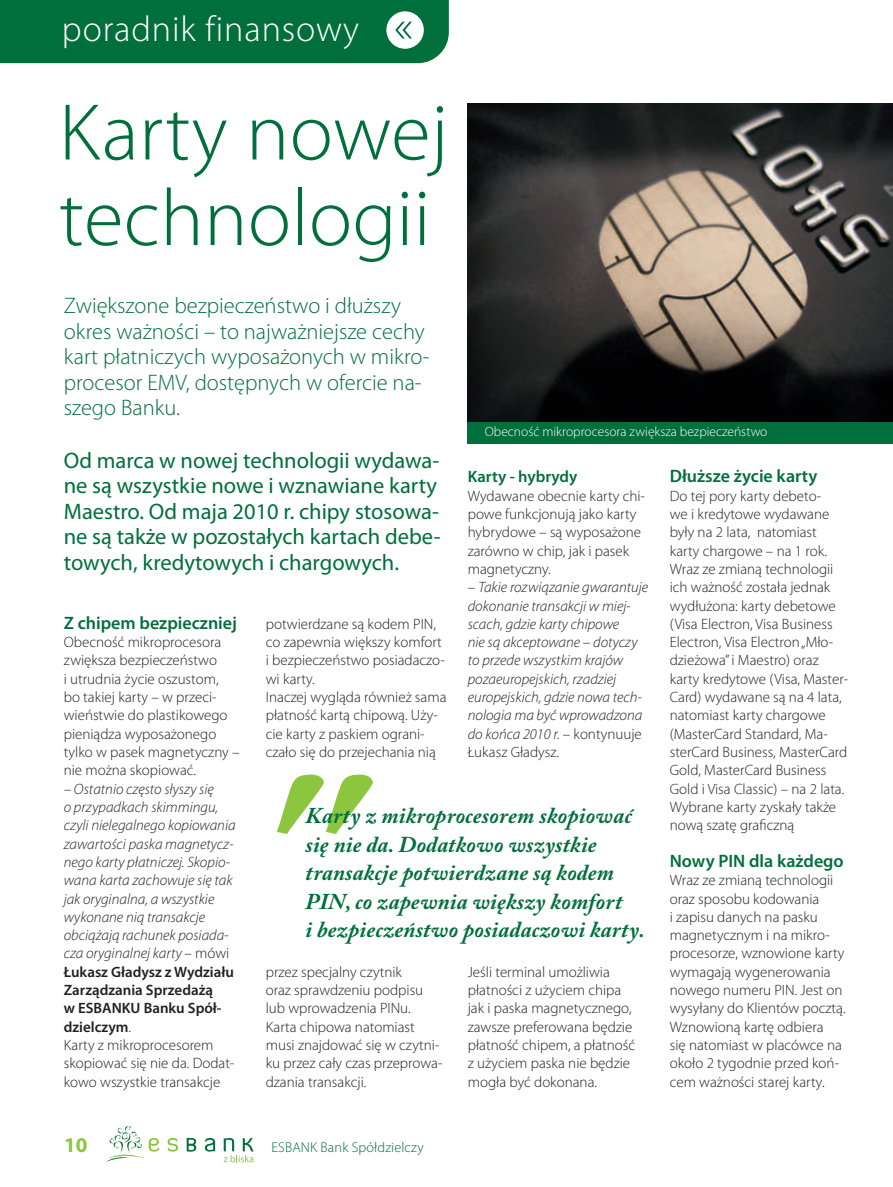
<style>
.page{position:relative;width:893px;height:1187px;background:#fff}
.page>*{position:absolute;margin:0;border:0;box-sizing:border-box;transform-origin:0 0}
.t1{font:300 81px/85.5px "Myriad Pro";letter-spacing:.005em;color:#006f3c}
.t2{font:300 36px "Myriad Pro";letter-spacing:.025em;color:#fff}
.t3{font:22.5px/25.5px "Myriad Pro";color:#006f3c}
.t4{font:italic 700 22.5px/28.5px "Adobe Caslon Pro";letter-spacing:.01em;color:#006f3c}
.t5{font:300 22.5px/25.5px "Myriad Pro";color:#006f3c}
.t6{font:700 21px "Myriad Pro";color:#8bc63e}
.t7{font:600 18px "Myriad Pro";color:#006f3c}
.t8{font:600 16.5px "Myriad Pro";color:#006f3c}
.t9{font:300 15px/18.3px "Myriad Pro";color:#231f20}
.t10{font:italic 300 15px/18.3px "Myriad Pro";color:#231f20}
.t11{font:300 14.25px "Myriad Pro";letter-spacing:.01em;color:#006f3c}
.t12{font:300 13.5px "Myriad Pro";color:#fff}
.s1{font-style:normal}
.s2{font-weight:600;font-style:normal}
</style>
<div class="page">
<img style="left:468px;top:104px;width:425px;height:318px">
<div style="left:468px;top:422px;width:425px;height:21px;background:#006f3c"></div>
<svg style="left:277px;top:774px;width:96px;height:60px"></svg>
<div style="left:0;top:0;width:449px;height:63px;background:#006f3c"></div>
<svg style="left:106px;top:1126px;width:53px;height:36px"></svg>
<svg style="left:167px;top:1138px;width:11px;height:13px"></svg>
<svg style="left:187px;top:1138px;width:9px;height:13px"></svg>
<svg style="left:205px;top:1138px;width:10px;height:13px"></svg>
<svg style="left:224px;top:1138px;width:29px;height:24px"></svg>
<h2 class="t2" style="left:62px;top:9px;width:299px">poradnik finansowy</h2>
<h1 class="t1" style="left:59px;top:91px;width:391px">Karty nowej technologii</h1>
<h3 class="t5" style="left:64px;top:293px;width:367px">Zwiększone bezpieczeństwo i dłuższy okres ważności – to najważniejsze cechy kart płatniczych wyposażonych w mikro&shy;procesor EMV, dostępnych w ofercie na&shy;szego Banku.</h3>
<h3 class="t3" style="left:64px;top:447px;width:378px">Od marca w nowej technologii wydawa&shy;ne są wszystkie nowe i wznawiane karty Maestro. Od maja 2010 r. chipy stosowa&shy;ne są także w pozostałych kartach debe&shy;towych, kredytowych i chargowych.</h3>
<p class="t12" style="left:485px;top:424px;width:284px">Obecność mikroprocesora zwiększa bezpieczeństwo</p>
<p class="t7" style="left:670px;top:465px;width:149px">Dłuższe życie karty</p>
<p class="t9" style="left:670px;top:486px;width:180px">Do tej pory karty debeto-<br>we i kredytowe wydawane były na 2 lata, natomiast karty chargowe – na 1 rok.<br>Wraz ze zmianą technologii ich ważność została jednak wydłużona: karty debetowe (Visa Electron, Visa Business<br>Electron, Visa Electron „Mło&shy;dzieżowa” i Maestro) oraz karty kredytowe (Visa, Master-<br>Card) wydawane są na 4 lata, natomiast karty chargowe (MasterCard Standard, Ma&shy;sterCard Business, MasterCard<br>Gold, MasterCard Business<br>Gold i Visa Classic) – na 2 lata.<br>Wybrane karty zyskały także nową szatę graficzną</p>
<p class="t7" style="left:670px;top:849px;width:176px">Nowy PIN dla każdego</p>
<p class="t9" style="left:670px;top:871px;width:177px">Wraz ze zmianą technologii oraz sposobu kodowania<br>i zapisu danych na pasku magnetycznym i na mikro&shy;procesorze, wznowione karty wymagają wygenerowania nowego numeru PIN. Jest on wysyłany do Klientów pocztą.<br>Wznowioną kartę odbiera<br>się natomiast w placówce na około 2 tygodnie przed koń&shy;cem ważności starej karty.</p>
<p class="t8" style="left:468px;top:466px;width:111px">Karty - hybrydy</p>
<p class="t9" style="left:468px;top:486px;width:179px">Wydawane obecnie karty chi&shy;powe funkcjonują jako karty hybrydowe – są wyposażone zarówno w chip, jak i pasek magnetyczny.</p>
<p class="t10" style="left:468px;top:578px;width:182px"><span class="s1">–</span> Takie rozwiązanie gwarantuje dokonanie transakcji w miej&shy;scach, gdzie karty chipowe<br>nie są akceptowane – dotyczy to przede wszystkim krajów pozaeuropejskich, rzadziej europejskich, gdzie nowa tech&shy;nologia ma być wprowadzona do końca 2010 r. <span class="s1">– kontynuuje<br>Łukasz Gładysz.</span></p>
<p class="t7" style="left:64px;top:611px;width:175px">Z chipem bezpieczniej</p>
<p class="t9" style="left:64px;top:633px;width:177px">Obecność mikroprocesora zwiększa bezpieczeństwo<br>i utrudnia życie oszustom,<br>bo takiej karty – w przeci&shy;wieństwie do plastikowego pieniądza wyposażonego tylko w pasek magnetyczny – nie można skopiować.</p>
<p class="t10" style="left:64px;top:779px;width:173px">– Ostatnio często słyszy się<br>o przypadkach skimmingu, czyli nielegalnego kopiowania zawartości paska magnetycz&shy;nego karty płatniczej. Skopio&shy;wana karta zachowuje się tak jak oryginalna, a wszystkie wykonane nią transakcje obciążają rachunek posiada&shy;cza oryginalnej karty <span class="s1">– mówi<br></span><span class="s2">Łukasz Gładysz z Wydziału<br>Zarządzania Sprzedażą<br>w ESBANKU Banku Spół&shy;dzielczym</span><span class="s1">.<br>Karty z mikroprocesorem skopiować się nie da. Dodat&shy;kowo wszystkie transakcje</span></p>
<p class="t9" style="left:266px;top:615px;width:182px">potwierdzane są kodem PIN, co zapewnia większy komfort i bezpieczeństwo posiadaczo&shy;wi karty.<br>Inaczej wygląda również sama płatność kartą chipową. Uży&shy;cie karty z paskiem ograni&shy;czało się do przejechania nią</p>
<h3 class="t4" style="left:306px;top:801px;width:341px">Karty z mikroprocesorem skopiować się nie da. Dodatkowo wszystkie transakcje potwierdzane są kodem PIN, co zapewnia większy komfort<br>i bezpieczeństwo posiadaczowi karty.</h3>
<p class="t9" style="left:266px;top:962px;width:178px">przez specjalny czytnik<br>oraz sprawdzeniu podpisu lub wprowadzenia PINu.<br>Karta chipowa natomiast musi znajdować się w czytni&shy;ku przez cały czas przeprowa&shy;dzania transakcji.</p>
<p class="t9" style="left:468px;top:962px;width:169px">Jeśli terminal umożliwia płatności z użyciem chipa jak i paska magnetycznego, zawsze preferowana będzie płatność chipem, a płatność z użyciem paska nie będzie mogła być dokonana.</p>
<h3 class="t6" style="left:64px;top:1130px;width:25px">10</h3>
<p class="t11" style="left:271px;top:1139px;width:154px">ESBANK Bank Spółdzielczy</p>
</div>
